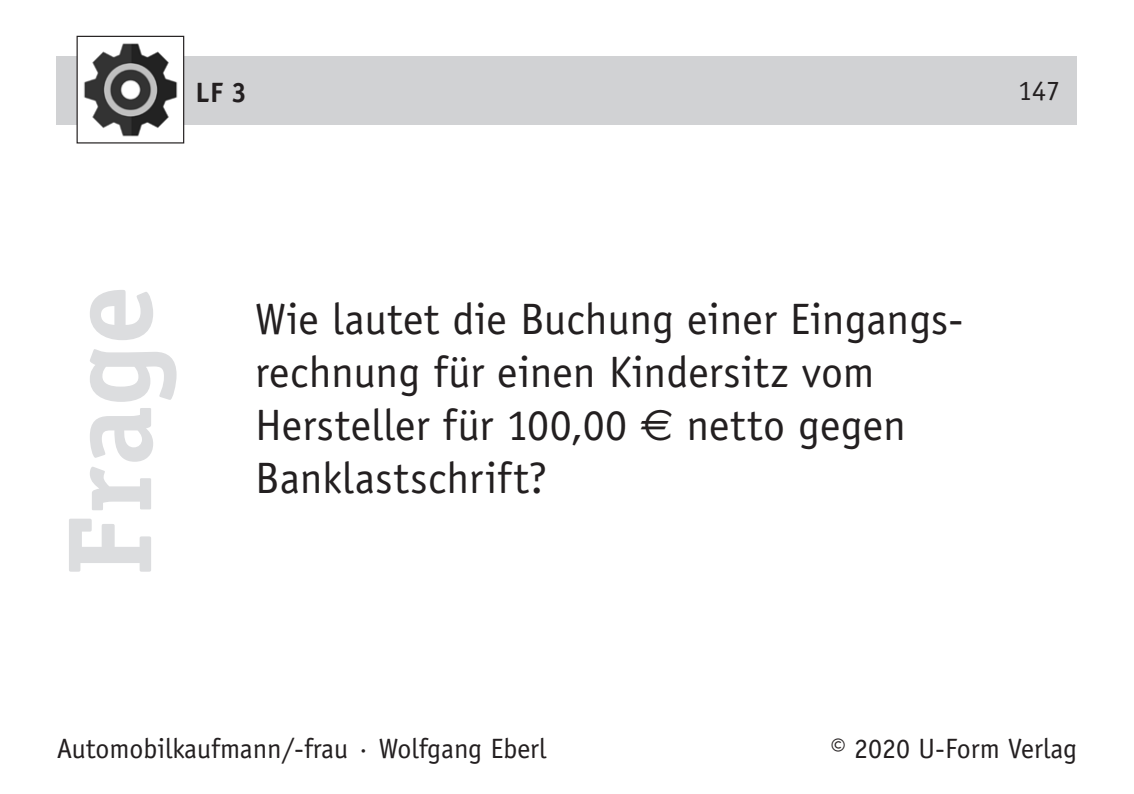
<style>
.page{position:relative;width:1134px;height:794px;background:#fff}
.page>*{position:absolute;margin:0;border:0;box-sizing:border-box;transform-origin:0 0}
.t1{font:700 120px "Officina Serif";color:#dcdddf}
.t2{font:44px/52.8px "Officina Sans";color:#231f20}
.t3{font:28px "Officina Sans";color:#231f20}
.t4{font:700 28px "Officina Sans";color:#231f20}
.s1{font-family:"Euro Sans"}
</style>
<div class="page">
<div style="left:57px;top:57px;width:1020px;height:68px;background:#d1d2d4"></div>
<img style="left:79px;top:43px;width:103px;height:94px">
<div style="left:77px;top:36px;width:107px;height:107px;border:1px solid #231f20"></div>
<p class="t4" style="left:196px;top:75px;width:53px">LF 3</p>
<p class="t3" style="left:1018px;top:74px;width:43px">147</p>
<h1 class="t1" style="left:35px;top:576px;width:292px;rotate:-90deg">Frage</h1>
<p class="t2" style="left:255px;top:293px;width:710px">Wie lautet die Buchung einer Eingangs&shy;rechnung für einen Kindersitz vom<br>Hersteller für 100,00 <span class="s1">€</span> netto gegen<br>Banklastschrift?</p>
<p class="t3" style="left:57px;top:732px;width:491px">Automobilkaufmann/-frau · Wolfgang Eberl</p>
<p class="t3" style="left:830px;top:732px;width:248px">© 2020 U-Form Verlag</p>
</div>
